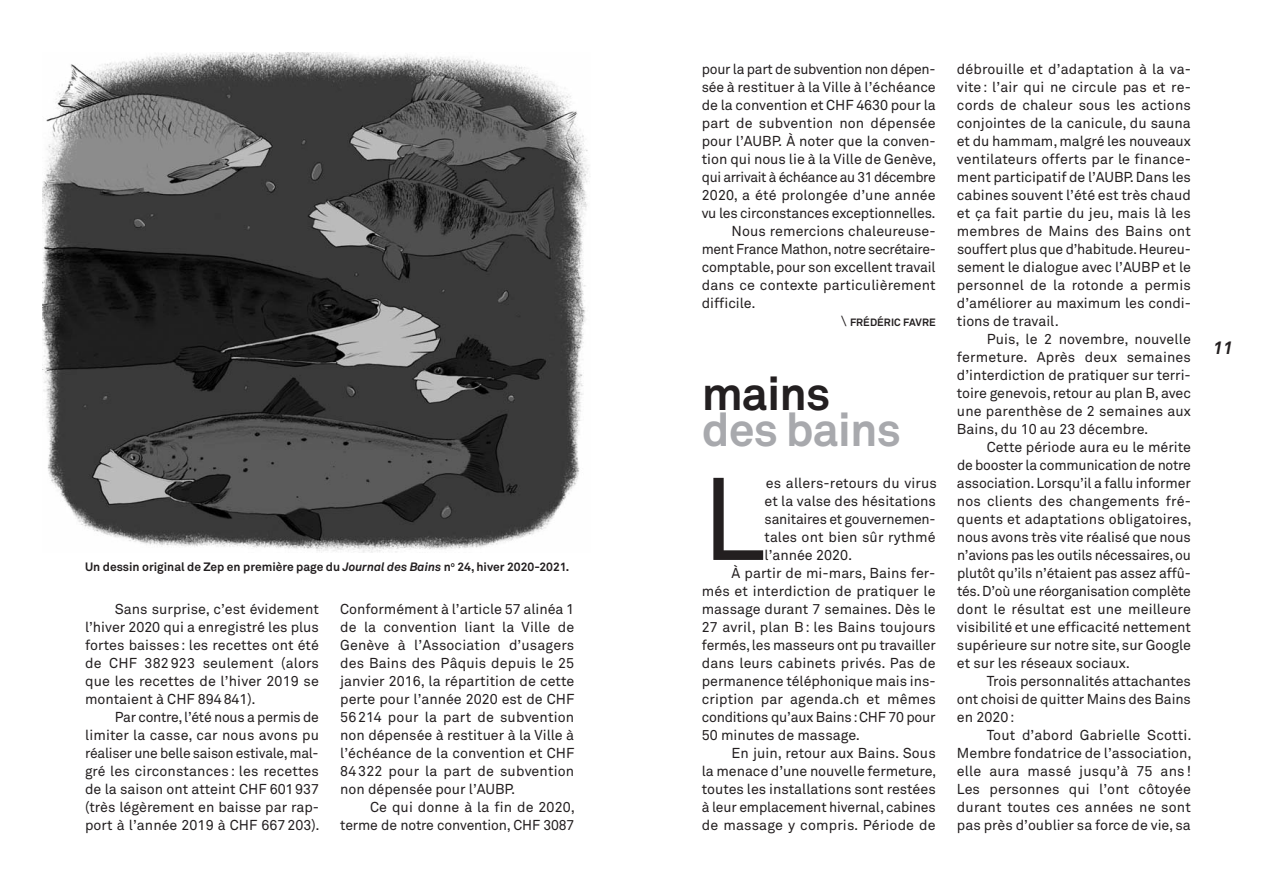
<style>
.page{position:relative;width:1276px;height:893px;background:#fff}
.page>*{position:absolute;margin:0;border:0;box-sizing:border-box;transform-origin:0 0}
.t1{font:115.8px "Akkurat";color:#231f20}
.t2{font:700 46.5px "Akkurat";letter-spacing:-.02em;color:#a8a9ad}
.t3{font:700 46.5px "Akkurat";letter-spacing:-.02em;color:#231f20}
.t4{font:italic 700 18px "Akkurat";color:#231f20}
.t5{font:14.25px/18px "Akkurat";color:#231f20;text-align:justify}
.t6{font:14.25px "Akkurat";letter-spacing:-.025em;color:#231f20}
.t7{font:14.25px "Akkurat";letter-spacing:-.02em;color:#231f20}
.t8{font:700 12px "Akkurat";color:#231f20}
.t9{font:700 10.5px "Akkurat";letter-spacing:.01em;color:#231f20}
.s1{font-style:italic}
.s2{font-weight:400;font-size:14.25px}
</style>
<div class="page">
<img style="left:43px;top:53px;width:547px;height:500px">
<p class="t8" style="left:85px;top:562px;width:486px">Un dessin original de Zep en première page du <span class="s1">Journal des Bains</span> n<sup>o</sup> 24, hiver 2020-2021.</p>
<p class="t5" style="left:85px;top:601px;width:235px;text-indent:30px">Sans surprise, c’est évidement l’hiver 2020 qui a enregistré les plus fortes baisses : les recettes ont été de CHF 382 923 seulement (alors que les recettes de l’hiver 2019 se montaient à CHF 894 841).</p>
<p class="t5" style="left:85px;top:709px;width:236px;text-indent:30px">Par contre, l’été nous a permis de limiter la casse, car nous avons pu réaliser une belle saison estivale, mal&shy;gré les circonstances : les recettes de la saison ont atteint CHF 601 937 (très légèrement en baisse par rap&shy;port à l’année 2019 à CHF 667 203).</p>
<p class="t5" style="left:340px;top:601px;width:236px">Conformément à l’article 57 alinéa 1 de la convention liant la Ville de Genève à l’Association d’usagers des Bains des Pâquis depuis le 25 janvier 2016, la répartition de cette perte pour l’année 2020 est de CHF 56 214 pour la part de subvention non dépensée à restituer à la Ville à l’éché ance de la convention et CHF 84 322 pour la part de subvention non dépensée pour l’AUBP.</p>
<p class="t5" style="left:340px;top:799px;width:236px;text-align:right">Ce qui donne à la fin de 2020, terme de notre convention, CHF 3087</p>
<p class="t7" style="left:702px;top:64px;width:235px">pour la part de subvention non dépen-</p>
<p class="t5" style="left:702px;top:79px;width:235px">sée à restituer à la Ville à l’échéance</p>
<p class="t5" style="left:702px;top:97px;width:235px">de la convention et CHF 4630 pour la</p>
<p class="t5" style="left:702px;top:115px;width:235px">part de subvention non dépensée</p>
<p class="t5" style="left:702px;top:133px;width:235px">pour l’AUBP. À noter que la conven-</p>
<p class="t5" style="left:702px;top:151px;width:236px">tion qui nous lie à la Ville de Genève,</p>
<p class="t6" style="left:702px;top:172px;width:235px">qui arrivait à échéance au 31décembre</p>
<p class="t5" style="left:702px;top:187px;width:235px">2020, a été prolongée d’une année</p>
<p class="t5" style="left:702px;top:205px;width:235px">vu les circonstances exceptionnelles.</p>
<p class="t5" style="left:731px;top:223px;width:206px">Nous remercions chaleureuse-</p>
<p class="t6" style="left:702px;top:244px;width:235px">ment France Mathon, notre secrétaire-</p>
<p class="t5" style="left:702px;top:259px;width:235px">comptable, pour son excellent travail</p>
<p class="t5" style="left:702px;top:277px;width:235px">dans ce contexte particulièrement</p>
<p class="t5" style="left:702px;top:295px;width:55px">difficile.</p>
<p class="t9" style="left:841px;top:318px;width:96px"><span class="s2">\</span> FRÉDÉRIC FAVRE</p>
<h2 class="t3" style="left:702px;top:376px;width:130px">mains</h2>
<h2 class="t2" style="left:702px;top:412px;width:201px">des bains</h2>
<h1 class="t1" style="left:702px;top:476px;width:64px">L</h1>
<p class="t5" style="left:766px;top:475px;width:173px">es allers-retours du virus</p>
<p class="t5" style="left:764px;top:493px;width:173px">et la valse des hésitations</p>
<p class="t5" style="left:764px;top:511px;width:172px">sanitaires et gouvernemen-</p>
<p class="t5" style="left:764px;top:529px;width:173px">tales ont bien sûr rythmé</p>
<p class="t5" style="left:764px;top:547px;width:89px">l’année 2020.</p>
<p class="t5" style="left:731px;top:565px;width:205px">À partir de mi-mars, Bains fer-</p>
<p class="t5" style="left:702px;top:583px;width:235px">més et interdiction de pratiquer le</p>
<p class="t5" style="left:702px;top:601px;width:235px">massage durant 7 semaines. Dès le</p>
<p class="t5" style="left:702px;top:619px;width:235px">27 avril, plan B : les Bains toujours</p>
<p class="t5" style="left:702px;top:637px;width:235px">fermés, les masseurs ont pu travailler</p>
<p class="t5" style="left:702px;top:655px;width:235px">dans leurs cabinets privés. Pas de</p>
<p class="t5" style="left:702px;top:673px;width:235px">permanence téléphonique mais ins-</p>
<p class="t5" style="left:702px;top:691px;width:235px">cription par agenda.ch et mêmes</p>
<p class="t5" style="left:702px;top:709px;width:235px">conditions qu’aux Bains: CHF 70 pour</p>
<p class="t5" style="left:702px;top:727px;width:160px">50 minutes de massage.</p>
<p class="t5" style="left:731px;top:745px;width:206px">En juin, retour aux Bains. Sous</p>
<p class="t5" style="left:702px;top:763px;width:236px">la menace d’une nouvelle fermeture,</p>
<p class="t5" style="left:702px;top:781px;width:235px">toutes les installations sont restées</p>
<p class="t5" style="left:702px;top:799px;width:235px">à leur emplacement hivernal, cabines</p>
<p class="t5" style="left:702px;top:817px;width:235px">de massage y compris. Période de</p>
<p class="t5" style="left:957px;top:61px;width:236px">dé brouille et d’adaptation à la va&shy;vite : l’air qui ne circule pas et re&shy;cords de chaleur sous les actions conjointes de la canicule, du sauna et du hammam, malgré les nouveaux ventilateurs offerts par le finance&shy;ment participatif de l’AUBP. Dans les cabines souvent l’été est très chaud et ça fait partie du jeu, mais là les membres de Mains des Bains ont souffert plus que d’habitude. Heureu&shy;sement le dialogue avec l’AUBP et le personnel de la rotonde a permis d’améliorer au maximum les condi&shy;tions de travail.</p>
<p class="t5" style="left:957px;top:331px;width:235px;text-indent:30px">Puis, le 2 novembre, nouvelle fermeture. Après deux semaines d’interdiction de pratiquer sur terri&shy;toire genevois, retour au plan B, avec une parenthèse de 2 semaines aux Bains, du 10 au 23 décembre.</p>
<p class="t5" style="left:957px;top:439px;width:236px;text-indent:30px">Cette période aura eu le mérite de booster la communication de notre association. Lorsqu’il a fallu informer nos clients des changements fré&shy;quents et adaptations obligatoires, nous avons très vite réalisé que nous n’avions pas les outils nécessaires, ou plutôt qu’ils n’étaient pas assez affû&shy;tés. D’où une réorganisation complète dont le résultat est une meilleure visibilité et une efficacité nettement supérieure sur notre site, sur Google et sur les réseaux sociaux.</p>
<p class="t5" style="left:957px;top:673px;width:235px;text-indent:30px">Trois personnalités attachantes ont choisi de quitter Mains des Bains en 2020 :</p>
<p class="t5" style="left:957px;top:727px;width:236px;text-indent:30px">Tout d’abord Gabrielle Scotti.<br>Membre fondatrice de l’association, elle aura massé jusqu’à 75 ans !<br>Les personnes qui l’ont côtoyée durant toutes ces années ne sont pas près d’oublier sa force de vie, sa</p>
<p class="t4" style="left:1213px;top:341px;width:22px">11</p>
</div>
